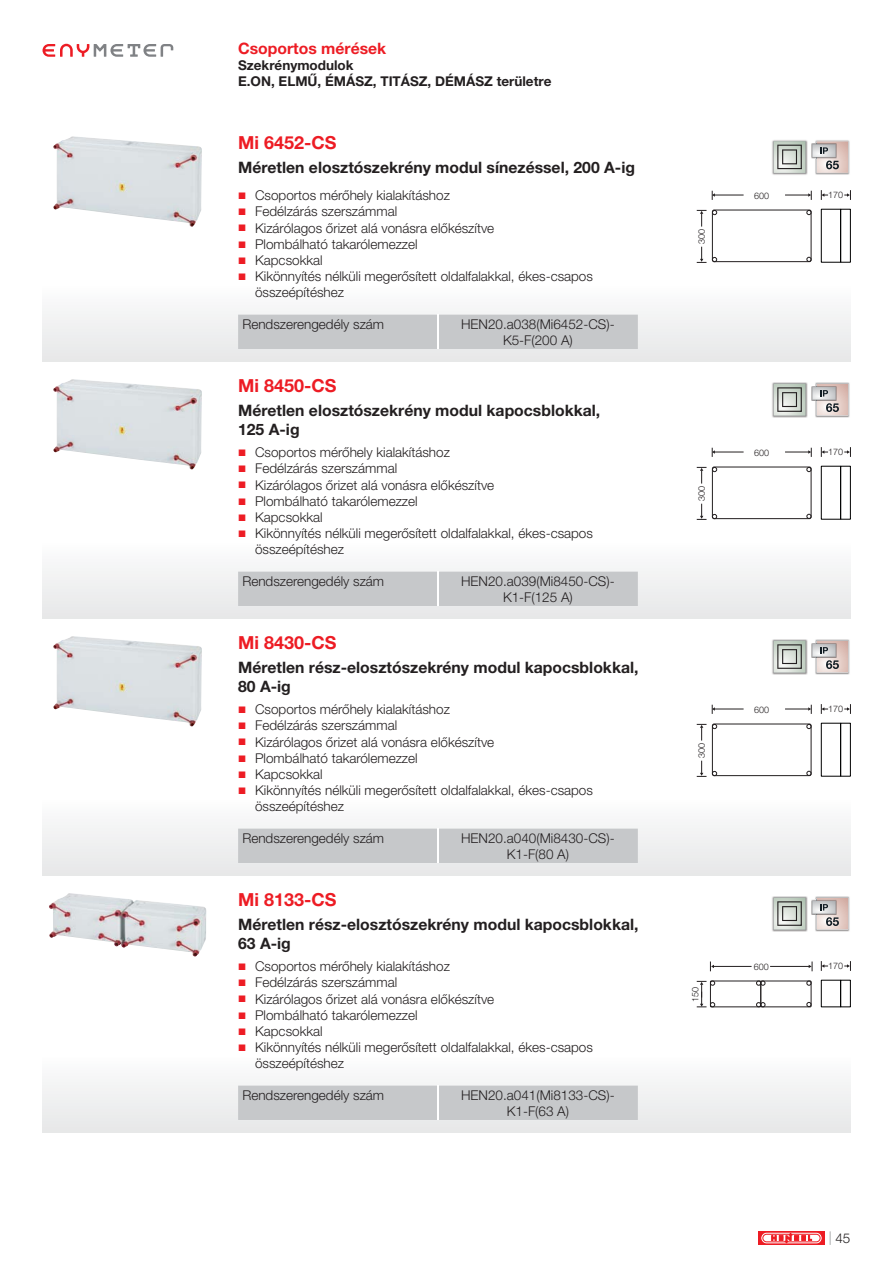
<style>
.page{position:relative;width:893px;height:1263px;background:#fff}
.page>*{position:absolute;margin:0;border:0;box-sizing:border-box;transform-origin:0 0}
.t1{font:700 18px "Helvetica Neue LT Pro";color:#ed1c24}
.t2{font:700 15.75px/18.9px "Helvetica Neue LT Pro";color:#231f20}
.t3{font:700 15.75px "Helvetica Neue LT Pro";color:#ed1c24}
.t4{font:300 13.5px/16.2px "Helvetica Neue LT Pro";color:#231f20}
.t5{font:700 13.5px/16.2px "Helvetica Neue LT Pro";color:#231f20}
.t6{font:300 9px "Helvetica Neue LT Pro";color:#231f20}
.s1{color:#939598}
</style>
<div class="page">
<div style="left:43px;top:285px;width:807px;height:77px;background:#f3f4f4"></div>
<div style="left:43px;top:542px;width:807px;height:77px;background:#f3f4f4"></div>
<div style="left:43px;top:799px;width:807px;height:77px;background:#f3f4f4"></div>
<div style="left:43px;top:1056px;width:807px;height:77px;background:#f3f4f4"></div>
<svg style="left:758px;top:1231px;width:67px;height:13px"></svg>
<svg style="left:762px;top:1233px;width:59px;height:10px"></svg>
<img style="left:53px;top:136px;width:149px;height:91px">
<img style="left:772px;top:140px;width:35px;height:35px">
<svg style="left:773px;top:141px;width:33px;height:32px"></svg>
<img style="left:815px;top:140px;width:35px;height:35px">
<img style="left:811px;top:143px;width:1px;height:15px">
<svg style="left:812px;top:141px;width:36px;height:32px"></svg>
<div style="left:238px;top:315px;width:400px;height:34px;background:#c6c8ca"></div>
<hr style="left:437px;top:315px;width:2px;height:34px;background:#fff">
<svg style="left:697px;top:247px;width:9px;height:16px"></svg>
<svg style="left:697px;top:210px;width:9px;height:17px"></svg>
<hr style="left:714px;top:195px;width:30px;height:1px;background:#231f20">
<svg style="left:712px;top:191px;width:3px;height:9px"></svg>
<svg style="left:785px;top:191px;width:27px;height:9px"></svg>
<svg style="left:844px;top:191px;width:7px;height:9px"></svg>
<svg style="left:821px;top:191px;width:7px;height:9px"></svg>
<div style="left:712px;top:210px;width:99px;height:52px;border:1px solid #231f20;border-radius:2px"></div>
<div style="left:821px;top:209px;width:20px;height:54px;border:1px solid #000101"></div>
<div style="left:840px;top:209px;width:10px;height:54px;border:1px solid #000101"></div>
<svg style="left:43px;top:44px;width:130px;height:13px"></svg>
<img style="left:53px;top:379px;width:149px;height:90px">
<img style="left:772px;top:382px;width:35px;height:36px">
<svg style="left:773px;top:384px;width:33px;height:32px"></svg>
<img style="left:815px;top:382px;width:35px;height:36px">
<img style="left:811px;top:386px;width:1px;height:15px">
<svg style="left:812px;top:384px;width:36px;height:32px"></svg>
<div style="left:238px;top:572px;width:400px;height:34px;background:#c6c8ca"></div>
<hr style="left:437px;top:572px;width:2px;height:34px;background:#fff">
<svg style="left:697px;top:504px;width:9px;height:16px"></svg>
<svg style="left:697px;top:467px;width:9px;height:17px"></svg>
<hr style="left:714px;top:452px;width:30px;height:1px;background:#231f20">
<svg style="left:712px;top:448px;width:3px;height:9px"></svg>
<svg style="left:785px;top:448px;width:27px;height:9px"></svg>
<svg style="left:844px;top:447px;width:7px;height:10px"></svg>
<svg style="left:821px;top:447px;width:7px;height:10px"></svg>
<div style="left:712px;top:467px;width:99px;height:52px;border:1px solid #231f20;border-radius:2px"></div>
<div style="left:821px;top:466px;width:20px;height:54px;border:1px solid #000101"></div>
<div style="left:840px;top:466px;width:10px;height:54px;border:1px solid #000101"></div>
<img style="left:53px;top:636px;width:149px;height:90px">
<img style="left:772px;top:639px;width:35px;height:36px">
<svg style="left:773px;top:641px;width:33px;height:32px"></svg>
<img style="left:815px;top:639px;width:35px;height:36px">
<img style="left:811px;top:643px;width:1px;height:15px">
<svg style="left:812px;top:641px;width:36px;height:32px"></svg>
<div style="left:238px;top:829px;width:400px;height:34px;background:#c6c8ca"></div>
<hr style="left:437px;top:829px;width:2px;height:34px;background:#fff">
<svg style="left:697px;top:761px;width:9px;height:16px"></svg>
<svg style="left:697px;top:724px;width:9px;height:16px"></svg>
<hr style="left:714px;top:709px;width:30px;height:1px;background:#231f20">
<svg style="left:712px;top:705px;width:3px;height:9px"></svg>
<svg style="left:785px;top:705px;width:27px;height:9px"></svg>
<svg style="left:844px;top:704px;width:7px;height:10px"></svg>
<svg style="left:821px;top:704px;width:7px;height:10px"></svg>
<div style="left:712px;top:723px;width:99px;height:53px;border:1px solid #231f20;border-radius:2px"></div>
<div style="left:821px;top:723px;width:20px;height:54px;border:1px solid #000101"></div>
<div style="left:840px;top:723px;width:10px;height:54px;border:1px solid #000101"></div>
<img style="left:49px;top:893px;width:157px;height:63px">
<img style="left:772px;top:896px;width:35px;height:36px">
<svg style="left:773px;top:898px;width:33px;height:32px"></svg>
<img style="left:815px;top:896px;width:35px;height:36px">
<img style="left:811px;top:900px;width:1px;height:15px">
<svg style="left:812px;top:898px;width:36px;height:32px"></svg>
<div style="left:238px;top:1085px;width:400px;height:35px;background:#c6c8ca"></div>
<hr style="left:437px;top:1085px;width:2px;height:35px;background:#fff">
<hr style="left:770px;top:966px;width:39px;height:1px;background:#231f20">
<hr style="left:713px;top:966px;width:39px;height:1px;background:#231f20">
<svg style="left:710px;top:961px;width:4px;height:10px"></svg>
<svg style="left:809px;top:961px;width:4px;height:10px"></svg>
<svg style="left:844px;top:961px;width:7px;height:10px"></svg>
<svg style="left:821px;top:961px;width:7px;height:10px"></svg>
<div style="left:760px;top:980px;width:51px;height:27px;border:1px solid #231f20"></div>
<div style="left:821px;top:980px;width:20px;height:27px;border:1px solid #000101"></div>
<div style="left:840px;top:980px;width:10px;height:27px;border:1px solid #000101"></div>
<svg style="left:697px;top:980px;width:18px;height:27px"></svg>
<svg style="left:756px;top:980px;width:9px;height:6px"></svg>
<svg style="left:756px;top:1002px;width:9px;height:5px"></svg>
<div style="left:710px;top:980px;width:51px;height:27px;border:1px solid #231f20"></div>
<p class="t3" style="left:238px;top:43px;width:150px">Csoportos mérések</p>
<p class="t5" style="left:238px;top:59px;width:315px">Szekrénymodulok<br>E.ON, ELMŰ, ÉMÁSZ, TITÁSZ, DÉMÁSZ területre</p>
<h1 class="t1" style="left:238px;top:136px;width:100px">Mi 6452-CS</h1>
<p class="t2" style="left:238px;top:160px;width:398px">Méretlen elosztószekrény modul sínezéssel, 200 A-ig</p>
<p class="t4" style="left:255px;top:189px;width:339px">Csoportos mérőhely kialakításhoz<br>Fedélzárás szerszámmal<br>Kizárólagos őrizet alá vonásra előkészítve<br>Plombálható takarólemezzel<br>Kapcsokkal<br>Kikönnyítés nélküli megerősített oldalfalakkal, ékes-csapos összeépítéshez</p>
<p class="t4" style="left:242px;top:317px;width:143px">Rendszerengedély szám</p>
<p class="t4" style="left:461px;top:317px;width:155px;text-align:center">HEN20.a038(Mi6452-CS)-<br>K5-F(200 A)</p>
<h1 class="t1" style="left:238px;top:379px;width:100px">Mi 8450-CS</h1>
<p class="t2" style="left:238px;top:403px;width:364px">Méretlen elosztószekrény modul kapocsblokkal,<br>125 A-ig</p>
<p class="t4" style="left:255px;top:446px;width:339px">Csoportos mérőhely kialakításhoz<br>Fedélzárás szerszámmal<br>Kizárólagos őrizet alá vonásra előkészítve<br>Plombálható takarólemezzel<br>Kapcsokkal<br>Kikönnyítés nélküli megerősített oldalfalakkal, ékes-csapos összeépítéshez</p>
<p class="t4" style="left:242px;top:574px;width:143px">Rendszerengedély szám</p>
<p class="t4" style="left:461px;top:574px;width:155px;text-align:center">HEN20.a039(Mi8450-CS)-<br>K1-F(125 A)</p>
<h1 class="t1" style="left:238px;top:636px;width:100px">Mi 8430-CS</h1>
<p class="t2" style="left:238px;top:660px;width:402px">Méretlen rész-elosztószekrény modul kapocsblokkal,<br>80 A-ig</p>
<p class="t4" style="left:255px;top:703px;width:339px">Csoportos mérőhely kialakításhoz<br>Fedélzárás szerszámmal<br>Kizárólagos őrizet alá vonásra előkészítve<br>Plombálható takarólemezzel<br>Kapcsokkal<br>Kikönnyítés nélküli megerősített oldalfalakkal, ékes-csapos összeépítéshez</p>
<p class="t4" style="left:242px;top:831px;width:143px">Rendszerengedély szám</p>
<p class="t4" style="left:461px;top:831px;width:155px;text-align:center">HEN20.a040(Mi8430-CS)-<br>K1-F(80 A)</p>
<h1 class="t1" style="left:238px;top:893px;width:100px">Mi 8133-CS</h1>
<p class="t2" style="left:238px;top:917px;width:402px">Méretlen rész-elosztószekrény modul kapocsblokkal,<br>63 A-ig</p>
<p class="t4" style="left:255px;top:960px;width:339px">Csoportos mérőhely kialakításhoz<br>Fedélzárás szerszámmal<br>Kizárólagos őrizet alá vonásra előkészítve<br>Plombálható takarólemezzel<br>Kapcsokkal<br>Kikönnyítés nélküli megerősített oldalfalakkal, ékes-csapos összeépítéshez</p>
<p class="t4" style="left:242px;top:1088px;width:143px">Rendszerengedély szám</p>
<p class="t4" style="left:461px;top:1088px;width:155px;text-align:center">HEN20.a041(Mi8133-CS)-<br>K1-F(63 A)</p>
<p class="t6" style="left:698px;top:244px;width:17px;rotate:-90deg">300</p>
<p class="t6" style="left:754px;top:193px;width:17px">600</p>
<p class="t6" style="left:828px;top:192px;width:17px">170</p>
<p class="t6" style="left:698px;top:501px;width:17px;rotate:-90deg">300</p>
<p class="t6" style="left:754px;top:450px;width:17px">600</p>
<p class="t6" style="left:828px;top:449px;width:17px">170</p>
<p class="t6" style="left:698px;top:758px;width:17px;rotate:-90deg">300</p>
<p class="t6" style="left:754px;top:706px;width:17px">600</p>
<p class="t6" style="left:828px;top:706px;width:17px">170</p>
<p class="t6" style="left:692px;top:1002px;width:17px;rotate:-90deg">150</p>
<p class="t6" style="left:754px;top:963px;width:17px">600</p>
<p class="t6" style="left:828px;top:963px;width:17px">170</p>
<p class="t4" style="left:829px;top:1231px;width:23px"><span class="s1">|</span> 45</p>
</div>
